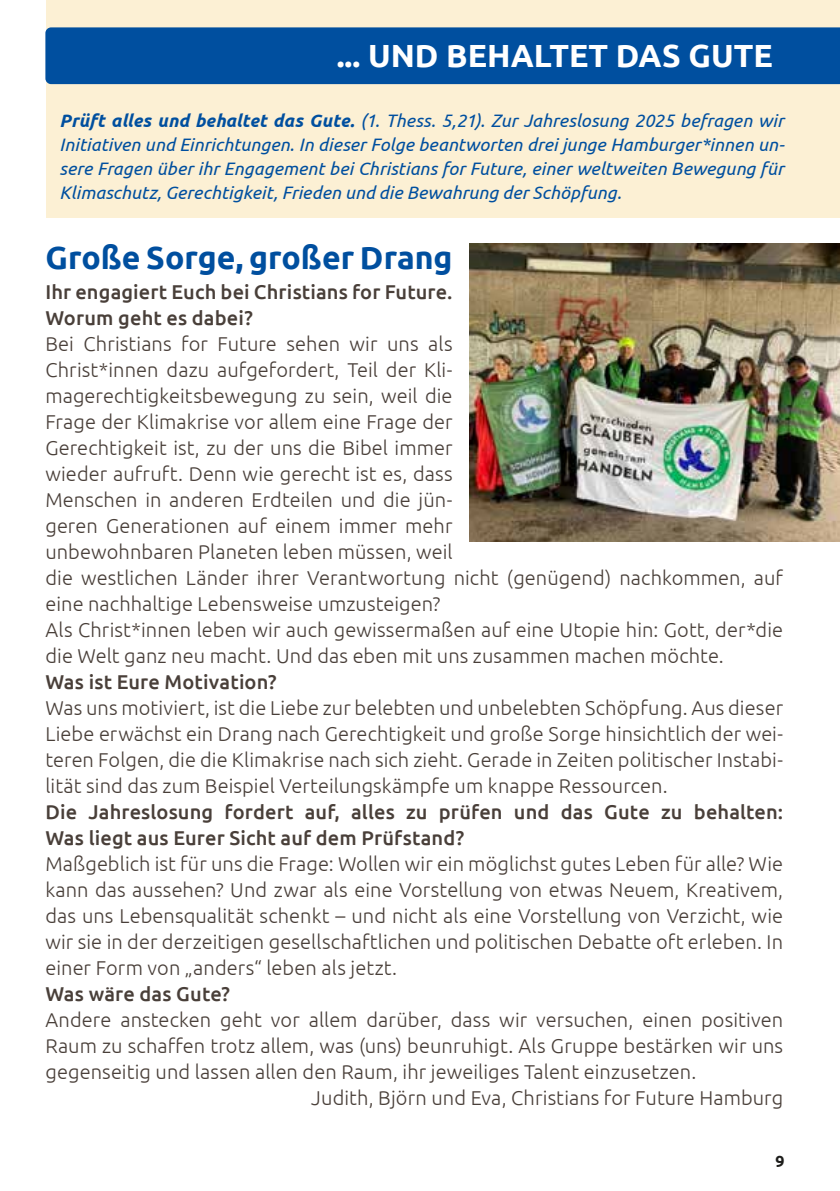
<style>
.page{position:relative;width:840px;height:1191px;background:#fff}
.page>*{position:absolute;margin:0;border:0;box-sizing:border-box;transform-origin:0 0}
.t1{font:700 32px "Ubuntu";color:#004f9f}
.t2{font:700 32px "Ubuntu";color:#fff}
.t3{font:300 20px/26px "Ubuntu";letter-spacing:.005em;color:#493f39;text-align:justify}
.t4{font:500 20px/26px "Ubuntu";letter-spacing:.005em;color:#493f39}
.t5{font:italic 18px/24px "Ubuntu";letter-spacing:.005em;color:#004f9f;text-align:justify}
.t6{font:700 16px "Ubuntu";color:#1d1d1b}
.s1{font-weight:700}
</style>
<div class="page">
<div style="left:46px;top:0;width:793px;height:218px;background:#fcf0d4"></div>
<div style="left:45px;top:27px;width:794px;height:57px;background:#004f9f"></div>
<img style="left:469px;top:244px;width:370px;height:297px">
<h1 class="t2" style="left:336px;top:36px;width:437px">... UND BEHALTET DAS GUTE</h1>
<p class="t5" style="left:60px;top:108px;width:726px"><span class="s1">Prüft alles und behaltet das Gute.</span> (1. Thess. 5,21). Zur Jahreslosung 2025 befragen wir Initiativen und Einrichtungen. In dieser Folge beantworten drei junge Hamburger*innen un&shy;sere Fragen über ihr Engagement bei Christians for Future, einer weltweiten Bewegung für Klimaschutz, Gerechtigkeit, Frieden und die Bewahrung der Schöpfung.</p>
<h1 class="t1" style="left:45px;top:238px;width:408px">Große Sorge, großer Drang</h1>
<p class="t4" style="left:45px;top:278px;width:408px">Ihr engagiert Euch bei Christians for Future.<br>Worum geht es dabei?</p>
<p class="t3" style="left:45px;top:330px;width:738px;text-align:left">Bei Christians for Future sehen wir uns als<br>Christ*innen dazu aufgefordert, Teil der Kli-<br>magerechtigkeitsbewegung zu sein, weil die<br>Frage der Klimakrise vor allem eine Frage der<br>Gerechtigkeit ist, zu der uns die Bibel immer<br>wieder aufruft. Denn wie gerecht ist es, dass<br>Menschen in anderen Erdteilen und die jün-<br>geren Generationen auf einem immer mehr<br>unbewohnbaren Planeten leben müssen, weil<br>die westlichen Länder ihrer Verantwortung nicht (genügend) nachkommen, auf eine nachhaltige Lebensweise umzusteigen?<br>Als Christ*innen leben wir auch gewissermaßen auf eine Utopie hin: Gott, der*die die Welt ganz neu macht. Und das eben mit uns zusammen machen möchte.</p>
<p class="t4" style="left:45px;top:668px;width:233px">Was ist Eure Motivation?</p>
<p class="t3" style="left:45px;top:694px;width:738px">Was uns motiviert, ist die Liebe zur belebten und unbelebten Schöpfung. Aus dieser Liebe erwächst ein Drang nach Gerechtigkeit und große Sorge hinsichtlich der wei&shy;teren Folgen, die die Klimakrise nach sich zieht. Gerade in Zeiten politischer Instabi&shy;lität sind das zum Beispiel Verteilungskämpfe um knappe Ressourcen.</p>
<p class="t4" style="left:45px;top:798px;width:739px">Die Jahreslosung fordert auf, alles zu prüfen und das Gute zu behalten:<br>Was liegt aus Eurer Sicht auf dem Prüfstand?</p>
<p class="t3" style="left:45px;top:850px;width:738px">Maßgeblich ist für uns die Frage: Wollen wir ein möglichst gutes Leben für alle? Wie kann das aussehen? Und zwar als eine Vorstellung von etwas Neuem, Kreativem, das uns Lebensqualität schenkt – und nicht als eine Vorstellung von Verzicht, wie wir sie in der derzeitigen gesellschaftlichen und politischen Debatte oft erleben. In einer Form von „anders“ leben als jetzt.</p>
<p class="t4" style="left:45px;top:980px;width:186px">Was wäre das Gute?</p>
<p class="t3" style="left:45px;top:1006px;width:738px">Andere anstecken geht vor allem darüber, dass wir versuchen, einen positiven</p>
<p class="t3" style="left:45px;top:1032px;width:738px">Raum zu schaffen trotz allem, was (uns) beunruhigt. Als Gruppe bestärken wir uns</p>
<p class="t3" style="left:45px;top:1058px;width:652px">gegenseitig und lassen allen den Raum, ihr jeweiliges Talent einzusetzen.</p>
<p class="t3" style="left:311px;top:1084px;width:473px">Judith, Björn und Eva, Christians for Future Hamburg</p>
<p class="t6" style="left:775px;top:1151px;width:11px">9</p>
</div>
